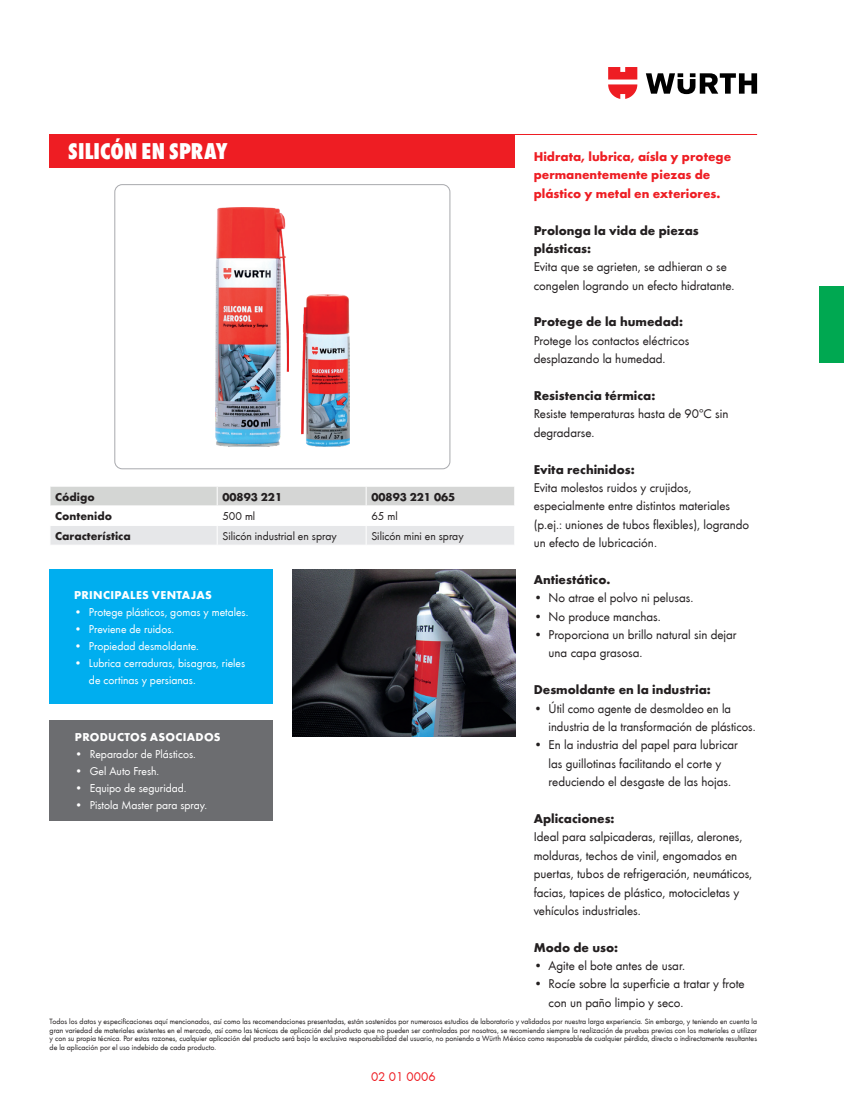
<style>
.page{position:relative;width:844px;height:1117px;background:#fff}
.page>*{position:absolute;margin:0;border:0;box-sizing:border-box;transform-origin:0 0}
.t1{font:800 condensed 23.62px "Wuerth";letter-spacing:.005em;color:#fff}
.t2{font:13.12px/18.4px "Wuerth";color:#231f20}
.t3{font:700 13.12px/18.4px "Wuerth";color:#231f20}
.t4{font:700 13.12px/18.4px "Wuerth";color:#ee1d23}
.t5{font:13.12px "Wuerth";color:#ee1d23}
.t6{font:11.9px/17px "Wuerth";color:#fff}
.t7{font:11.9px "Wuerth";color:#231f20}
.t8{font:700 11.9px "Wuerth";color:#231f20}
.t9{font:700 11.9px "Wuerth";letter-spacing:.025em;color:#fff}
.t10{font:7.88px/8.6px "Wuerth";color:#231f20;text-align:justify}
</style>
<div class="page">
<svg style="left:645px;top:73px;width:111px;height:21px"></svg>
<svg style="left:608px;top:67px;width:29px;height:32px"></svg>
<div style="left:819px;top:286px;width:24px;height:76px;background:#00a851"></div>
<div style="left:114px;top:184px;width:336px;height:285px;border:1px solid #a8a9ad;border-radius:7px"></div>
<svg style="left:50px;top:486px;width:464px;height:58px"></svg>
<div style="left:50px;top:569px;width:223px;height:134px;background:#00aeef"></div>
<div style="left:50px;top:720px;width:223px;height:100px;background:#6c6d70"></div>
<div style="left:50px;top:134px;width:465px;height:33px;background:#ee1d23"></div>
<hr style="left:384px;top:134px;width:372px;height:1px;background:#ee1d23">
<img style="left:292px;top:569px;width:223px;height:167px">
<img style="left:215px;top:207px;width:74px;height:239px">
<img style="left:301px;top:294px;width:48px;height:152px">
<h1 class="t1" style="left:68px;top:134px;width:161px">SILICÓN EN SPRAY</h1>
<p class="t8" style="left:55px;top:487px;width:41px">Código</p>
<p class="t8" style="left:222px;top:487px;width:61px">00893 221</p>
<p class="t8" style="left:371px;top:487px;width:85px">00893 221 065</p>
<p class="t8" style="left:55px;top:507px;width:58px">Contenido</p>
<p class="t7" style="left:222px;top:508px;width:34px">500 ml</p>
<p class="t7" style="left:371px;top:508px;width:28px">65 ml</p>
<p class="t8" style="left:55px;top:527px;width:77px">Característica</p>
<p class="t7" style="left:222px;top:527px;width:116px">Silicón industrial en spray</p>
<p class="t7" style="left:371px;top:527px;width:94px">Silicón mini en spray</p>
<p class="t9" style="left:74px;top:585px;width:139px">PRINCIPALES VENTAJAS</p>
<p class="t6" style="left:74px;top:602px;width:176px">• Protege plásticos, gomas y metales.</p>
<p class="t6" style="left:74px;top:619px;width:102px">• Previene de ruidos.</p>
<p class="t6" style="left:74px;top:636px;width:126px">• Propiedad desmoldante.</p>
<p class="t6" style="left:89px;top:653px;width:158px;text-indent:-15px">• Lubrica cerraduras, bisagras, rieles de cortinas y persianas.</p>
<p class="t9" style="left:75px;top:728px;width:147px">PRODUCTOS ASOCIADOS</p>
<p class="t6" style="left:75px;top:745px;width:122px">• Reparador de Plásticos.</p>
<p class="t6" style="left:75px;top:762px;width:86px">• Gel Auto Fresh.</p>
<p class="t6" style="left:75px;top:779px;width:113px">• Equipo de seguridad.</p>
<p class="t6" style="left:75px;top:796px;width:134px">• Pistola Master para spray.</p>
<p class="t4" style="left:533px;top:146px;width:199px">Hidrata, lubrica, aísla y protege permanentemente piezas de plástico y metal en exteriores.</p>
<p class="t3" style="left:533px;top:220px;width:167px">Prolonga la vida de piezas plásticas:</p>
<p class="t2" style="left:533px;top:257px;width:202px">Evita que se agrieten, se adhieran o se congelen logrando un efecto hidratante.</p>
<p class="t3" style="left:533px;top:312px;width:151px">Protege de la humedad:</p>
<p class="t2" style="left:533px;top:330px;width:157px">Protege los contactos eléctricos desplazando la humedad.</p>
<p class="t3" style="left:533px;top:385px;width:123px">Resistencia térmica:</p>
<p class="t2" style="left:533px;top:404px;width:196px">Resiste temperaturas hasta de 90ºC sin degradarse.</p>
<p class="t3" style="left:533px;top:459px;width:102px">Evita rechinidos:</p>
<p class="t2" style="left:533px;top:477px;width:217px">Evita molestos ruidos y crujidos, especialmente entre distintos materiales (p.ej.: uniones de tubos flexibles), logrando un efecto de lubricación.</p>
<p class="t3" style="left:533px;top:569px;width:78px">Antiestático.</p>
<p class="t2" style="left:533px;top:588px;width:161px">• No atrae el polvo ni pelusas.</p>
<p class="t2" style="left:533px;top:606px;width:128px">• No produce manchas.</p>
<p class="t2" style="left:548px;top:624px;width:189px;text-indent:-15px">• Proporciona un brillo natural sin dejar una capa grasosa.</p>
<p class="t3" style="left:533px;top:679px;width:178px">Desmoldante en la industria:</p>
<p class="t2" style="left:548px;top:698px;width:208px;text-indent:-15px">• Útil como agente de desmoldeo en la industria de la transformación de plásticos.</p>
<p class="t2" style="left:548px;top:735px;width:191px;text-indent:-15px">• En la industria del papel para lubricar las guillotinas facilitando el corte y reduciendo el desgaste de las hojas.</p>
<p class="t3" style="left:533px;top:808px;width:82px">Aplicaciones:</p>
<p class="t2" style="left:533px;top:827px;width:220px">Ideal para salpicaderas, rejillas, alerones, molduras, techos de vinil, engomados en puertas, tubos de refrigeración, neumáticos, facias, tapices de plástico, motocicletas y vehículos industriales.</p>
<p class="t3" style="left:533px;top:936px;width:86px">Modo de uso:</p>
<p class="t2" style="left:533px;top:955px;width:153px">• Agite el bote antes de usar.</p>
<p class="t2" style="left:548px;top:974px;width:197px;text-indent:-15px">• Rocíe sobre la superficie a tratar y frote con un paño limpio y seco.</p>
<p class="t10" style="left:50px;top:1016px;width:708px">Todos los datos y especificaciones aquí mencionados, así como las recomendaciones presentadas, están sostenidos por numerosos estudios de laboratorio y validados por nuestra larga experiencia. Sin embargo, y teniendo en cuenta la gran variedad de materiales existentes en el mercado, así como las técnicas de aplicación del producto que no pueden ser controladas por nosotros, se recomienda siempre la realización de pruebas previas con los materiales a utilizar y con su propia técnica. Por estas razones, cualquier aplicación del producto será bajo la exclusiva responsabilidad del usuario, no poniendo a Würth México como responsable de cualquier pérdida, directa o indirectamente resultantes de la aplicación por el uso indebido de cada producto.</p>
<p class="t5" style="left:371px;top:1067px;width:66px">02 01 0006</p>
</div>
